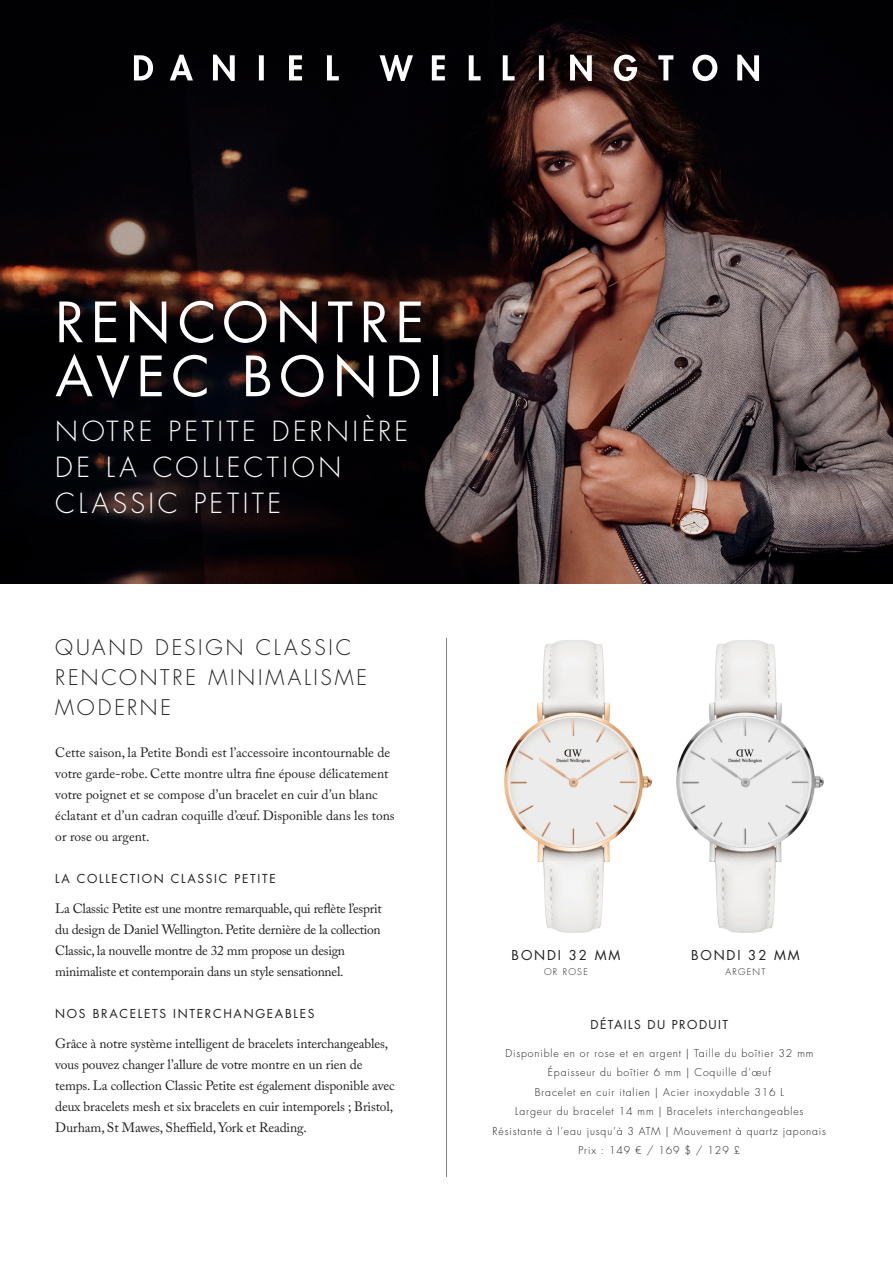
<style>
.page{position:relative;width:893px;height:1263px;background:#fff}
.page>*{position:absolute;margin:0;border:0;box-sizing:border-box;transform-origin:0 0}
.t1{font:54px/54px "Futura Std";letter-spacing:.125em;color:#fff}
.t2{font:300 27px "Futura Std";letter-spacing:.13em;color:#fff}
.t3{font:300 21px/30px "Futura Std";letter-spacing:.13em;color:#231f20}
.t4{font:13.5px/21px "Adobe Caslon Pro";letter-spacing:-.01em;color:#231f20}
.t5{font:13.2px "Futura Std";letter-spacing:.14em;color:#231f20}
.t6{font:12px "Futura Std";letter-spacing:.14em;color:#231f20}
.t7{font:12px "Futura Std";letter-spacing:.12em;color:#231f20}
.t8{font:300 10.5px "Futura Std";letter-spacing:.08em;color:#231f20}
.t9{font:300 9px "Futura Std";letter-spacing:.14em;color:#231f20}
</style>
<div class="page">
<img style="left:0;top:0;width:893px;height:583px">
<img style="left:400px;top:583px;width:173px;height:350px">
<img style="left:573px;top:583px;width:320px;height:350px">
<hr style="left:446px;top:638px;width:1px;height:539px;background:#808285">
<svg style="left:134px;top:55px;width:625px;height:26px"></svg>
<p class="t1" style="left:55px;top:296px;width:388px">RENCONTRE<br>AVEC BONDI</p>
<p class="t2" style="left:55px;top:414px;width:354px">NOTRE PETITE DERNIÈRE</p>
<p class="t2" style="left:55px;top:450px;width:288px">DE LA COLLECTION</p>
<p class="t2" style="left:55px;top:486px;width:227px">CLASSIC PETITE</p>
<p class="t3" style="left:55px;top:633px;width:313px">QUAND DESIGN CLASSIC<br>RENCONTRE MINIMALISME<br>MODERNE</p>
<p class="t4" style="left:55px;top:742px;width:341px">Cette saison, la Petite Bondi est l’accessoire incontournable de votre garde-robe. Cette montre ultra fine épouse délicatement votre poignet et se compose d’un bracelet en cuir d’un blanc éclatant et d’un cadran coquille d’œuf. Disponible dans les tons or rose ou argent.</p>
<p class="t6" style="left:55px;top:871px;width:222px">LA COLLECTION CLASSIC PETITE</p>
<p class="t4" style="left:55px;top:897px;width:328px">La Classic Petite est une montre remarquable, qui reflète l’esprit du design de Daniel Wellington. Petite dernière de la collection Classic, la nouvelle montre de 32 mm propose un design minimaliste et contemporain dans un style sensationnel.</p>
<p class="t6" style="left:55px;top:1006px;width:261px">NOS BRACELETS INTERCHANGEABLES</p>
<p class="t4" style="left:55px;top:1032px;width:341px">Grâce à notre système intelligent de bracelets interchangeables, vous pouvez changer l’allure de votre montre en un rien de temps. La collection Classic Petite est également disponible avec deux bracelets mesh et six bracelets en cuir intemporels ; Bristol, Durham, St Mawes, Sheffield, York et Reading.</p>
<p class="t5" style="left:512px;top:947px;width:110px">BONDI 32 MM</p>
<p class="t9" style="left:544px;top:966px;width:45px">OR ROSE</p>
<p class="t5" style="left:691px;top:947px;width:110px">BONDI 32 MM</p>
<p class="t9" style="left:725px;top:966px;width:42px">ARGENT</p>
<p class="t7" style="left:591px;top:1017px;width:139px">DÉTAILS DU PRODUIT</p>
<p class="t8" style="left:505px;top:1047px;width:310px">Disponible en or rose et en argent | Taille du boîtier 32 mm</p>
<p class="t8" style="left:548px;top:1066px;width:225px">Épaisseur du boîtier 6 mm | Coquille d’œuf</p>
<p class="t8" style="left:535px;top:1086px;width:251px">Bracelet en cuir italien | Acier inoxydable 316 L</p>
<p class="t8" style="left:515px;top:1105px;width:290px">Largeur du bracelet 14 mm | Bracelets interchangeables</p>
<p class="t8" style="left:493px;top:1125px;width:335px">Résistante à l’eau jusqu’à 3 ATM | Mouvement à quartz japonais</p>
<p class="t8" style="left:578px;top:1144px;width:163px">Prix : 149 € / 169 $ / 129 £</p>
</div>
